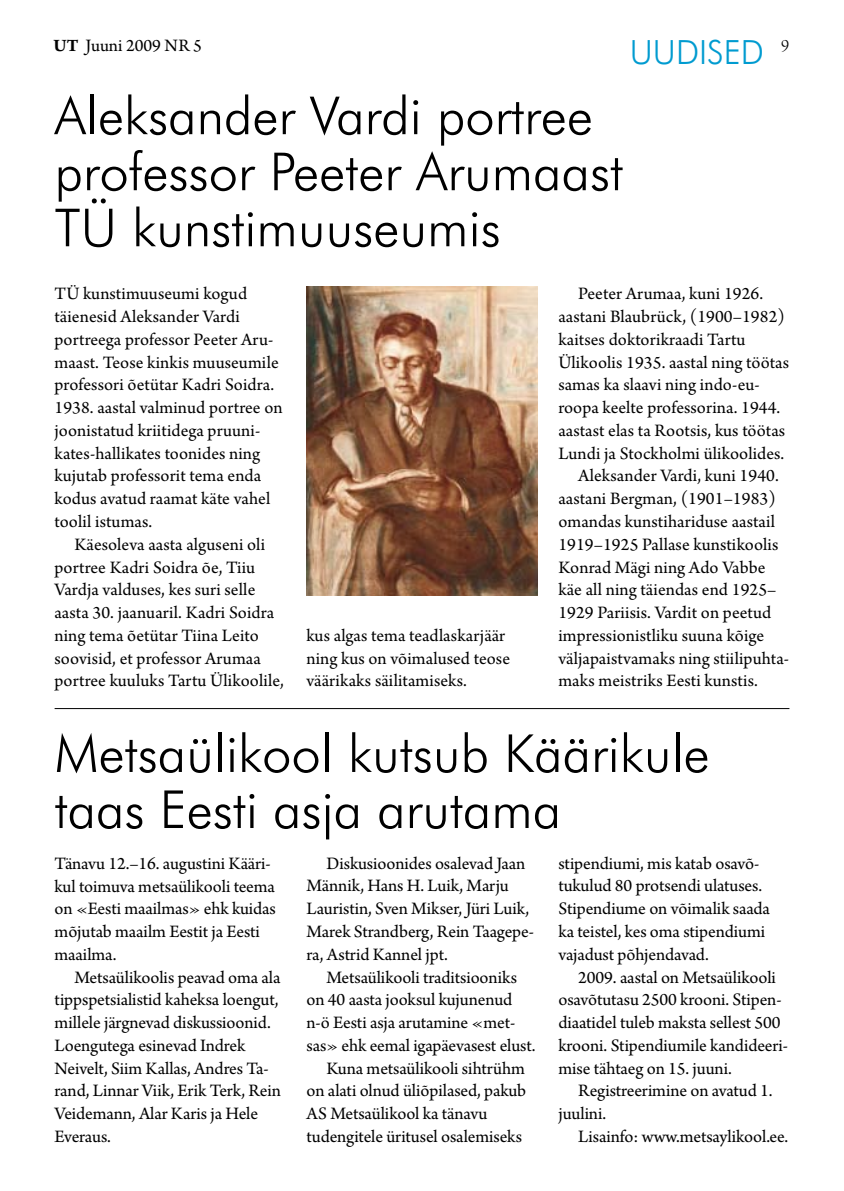
<style>
.page{position:relative;width:844px;height:1191px;background:#fff}
.page>*{position:absolute;margin:0;border:0;box-sizing:border-box;transform-origin:0 0}
.t1{font:300 52.5px/56px "Futura BT";color:#000}
.t2{font:300 33.25px "Futura BT";color:#009bd0}
.t3{font:18.38px/22.8px "Arno Pro";color:#000}
.t4{font:18.38px "Arno Pro Light Display";color:#000}
.s1{font-weight:700}
</style>
<div class="page">
<hr style="left:55px;top:708px;width:734px;height:1px;background:#000">
<img style="left:306px;top:286px;width:231px;height:309px">
<h2 class="t2" style="left:629px;top:32px;width:136px">uudised</h2>
<p class="t3" style="left:53px;top:35px;width:150px"><span class="s1">UT</span> Juuni 2009 nr 5</p>
<p class="t4" style="left:780px;top:36px;width:10px">9</p>
<h1 class="t1" style="left:54px;top:87px;width:570px">Aleksander Vardi portree professor Peeter Arumaast<br>TÜ kunstimuuseumis</h1>
<p class="t3" style="left:54px;top:283px;width:230px">TÜ kunstimuuseumi kogud täienesid Aleksander Vardi portreega professor Peeter Aru&shy;maast. Teose kinkis muuseumile professori õetütar Kadri Soidra.<br>1938. aastal valminud portree on joonistatud kriitidega pruuni&shy;kates-hallikates toonides ning kujutab professorit tema enda kodus avatud raamat käte vahel toolil istumas.</p>
<p class="t3" style="left:54px;top:534px;width:231px;text-indent:20px">Käesoleva aasta alguseni oli portree Kadri Soidra õe, Tiiu<br>Vardja valduses, kes suri selle aasta 30. jaanuaril. Kadri Soidra ning tema õetütar Tiina Leito soovisid, et professor Arumaa portree kuuluks Tartu Ülikoolile,</p>
<p class="t3" style="left:578px;top:283px;width:186px">Peeter Arumaa, kuni 1926.</p>
<p class="t3" style="left:558px;top:306px;width:228px">aastani Blaubrück, (1900–1982)</p>
<p class="t3" style="left:558px;top:329px;width:189px">kaitses doktorikraadi Tartu</p>
<p class="t3" style="left:558px;top:352px;width:232px">Ülikoolis 1935. aastal ning töötas</p>
<p class="t3" style="left:558px;top:374px;width:203px">samas ka slaavi ning indo-eu-</p>
<p class="t3" style="left:558px;top:397px;width:223px">roopa keelte professorina. 1944.</p>
<p class="t3" style="left:558px;top:420px;width:228px">aastast elas ta Rootsis, kus töötas</p>
<p class="t3" style="left:558px;top:443px;width:227px">Lundi ja Stockholmi ülikoolides.</p>
<p class="t3" style="left:578px;top:465px;width:202px">Aleksander Vardi, kuni 1940.</p>
<p class="t3" style="left:558px;top:488px;width:219px">aastani Bergman, (1901–1983)</p>
<p class="t3" style="left:558px;top:511px;width:218px">omandas kunstihariduse aastail</p>
<p class="t3" style="left:558px;top:534px;width:222px">1919–1925 Pallase kunstikoolis</p>
<p class="t3" style="left:558px;top:556px;width:209px">Konrad Mägi ning Ado Vabbe</p>
<p class="t3" style="left:558px;top:579px;width:219px">käe all ning täiendas end 1925–</p>
<p class="t3" style="left:558px;top:602px;width:214px">1929 Pariisis. Vardit on peetud</p>
<p class="t3" style="left:558px;top:625px;width:207px">impressionistliku suuna kõige</p>
<p class="t3" style="left:558px;top:647px;width:232px">väljapaistvamaks ning stiilipuhta-</p>
<p class="t3" style="left:558px;top:670px;width:201px">maks meistriks Eesti kunstis.</p>
<p class="t3" style="left:306px;top:625px;width:205px">kus algas tema teadlaskarjäär ning kus on võimalused teose väärikaks säilitamiseks.</p>
<h1 class="t1" style="left:55px;top:725px;width:656px">Metsaülikool kutsub Käärikule taas Eesti asja arutama</h1>
<p class="t3" style="left:55px;top:852px;width:223px">Tänavu 12.–16. augustini Kääri&shy;kul toimuva metsaülikooli teema on «Eesti maailmas» ehk kuidas mõjutab maailm Eestit ja Eesti maailma.</p>
<p class="t3" style="left:55px;top:966px;width:228px;text-indent:20px">Metsaülikoolis peavad oma ala tippspetsialistid kaheksa loengut, millele järgnevad diskussioonid.<br>Loengutega esinevad Indrek<br>Neivelt, Siim Kallas, Andres Ta&shy;rand, Linnar Viik, Erik Terk, Rein<br>Veidemann, Alar Karis ja Hele<br>Everaus.</p>
<p class="t3" style="left:558px;top:852px;width:213px">stipendiumi, mis katab osavõ&shy;tukulud 80 protsendi ulatuses.<br>Stipendiume on võimalik saada ka teistel, kes oma stipendiumi vajadust põhjendavad.</p>
<p class="t3" style="left:558px;top:966px;width:231px;text-indent:20px">2009. aastal on Metsaülikooli osavõtutasu 2500 krooni. Stipen&shy;diaatidel tuleb maksta sellest 500 krooni. Stipendiumile kandideeri&shy;mise tähtaeg on 15. juuni.</p>
<p class="t3" style="left:558px;top:1080px;width:216px;text-indent:20px">Registreerimine on avatud 1. juulini.</p>
<p class="t3" style="left:578px;top:1126px;width:211px">Lisainfo: www.metsaylikool.ee.</p>
<p class="t3" style="left:306px;top:852px;width:229px;text-indent:20px">Diskusioonides osalevad Jaan<br>Männik, Hans H. Luik, Marju<br>Lauristin, Sven Mikser, Jüri Luik,<br>Marek Strandberg, Rein Taagepe&shy;ra, Astrid Kannel jpt.</p>
<p class="t3" style="left:326px;top:966px;width:192px">Metsaülikooli traditsiooniks</p>
<p class="t3" style="left:306px;top:989px;width:207px">on 40 aasta jooksul kujunenud</p>
<p class="t3" style="left:306px;top:1012px;width:210px">n-ö Eesti asja arutamine «met-</p>
<p class="t3" style="left:306px;top:1035px;width:230px">sas» ehk eemal igapäevasest elust.</p>
<p class="t3" style="left:326px;top:1057px;width:200px">Kuna metsaülikooli sihtrühm</p>
<p class="t3" style="left:306px;top:1080px;width:221px">on alati olnud üliõpilased, pakub</p>
<p class="t3" style="left:306px;top:1103px;width:182px">AS Metsaülikool ka tänavu</p>
<p class="t3" style="left:306px;top:1126px;width:217px">tudengitele üritusel osalemiseks</p>
</div>
